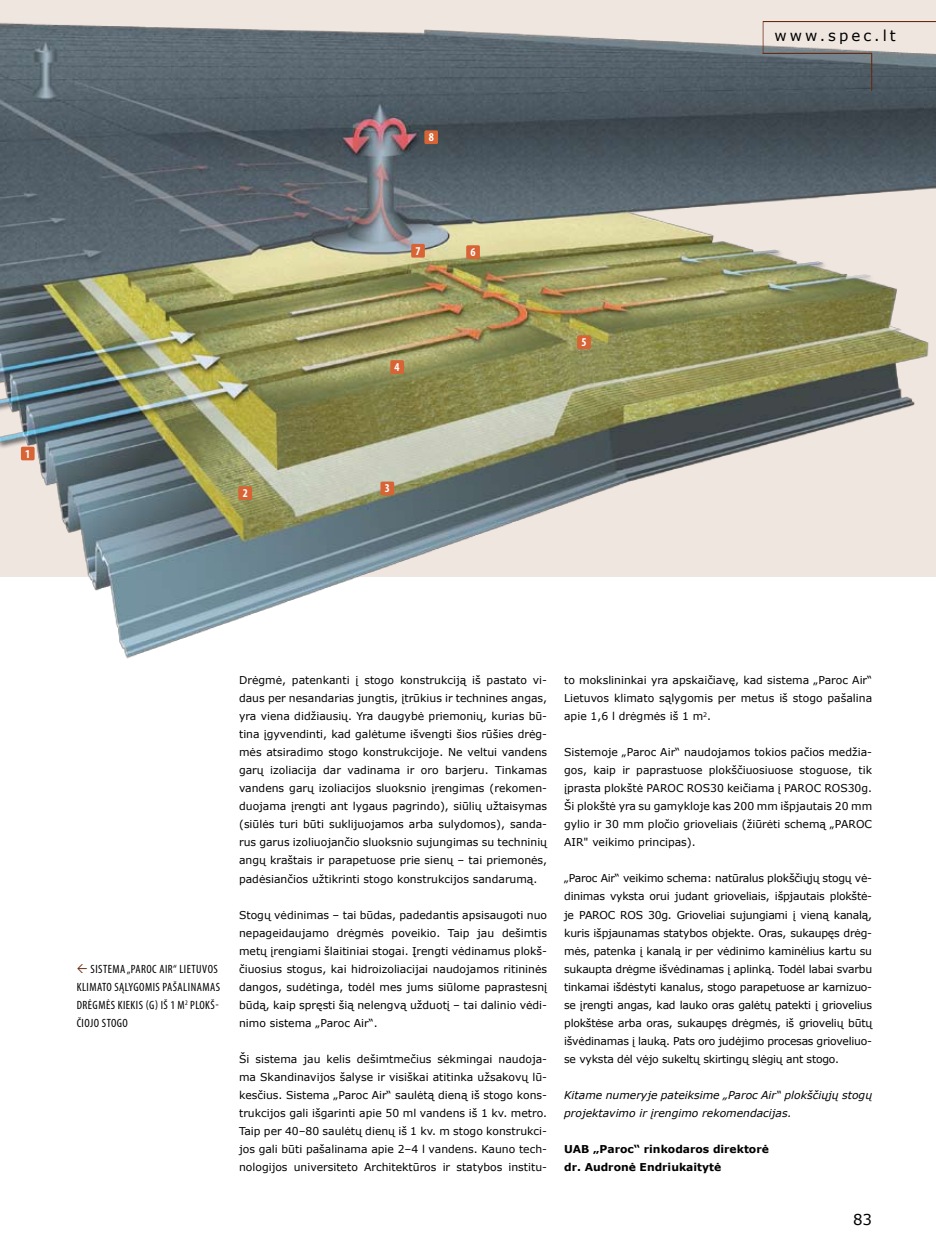
<style>
.page{position:relative;width:936px;height:1255px;background:#fff}
.page>*{position:absolute;margin:0;border:0;box-sizing:border-box;transform-origin:0 0}
.t1{font:15px "Verdana";letter-spacing:.2em;color:#000}
.t2{font:condensed 12px/18px "Myriad Pro";letter-spacing:.04em;color:#000}
.t3{font:700 condensed 12px "Myriad Pro";color:#fff}
.t4{font:10.8px/18px "Verdana";color:#000;text-align:justify}
.t5{font:italic 10.8px/18px "Verdana";color:#000}
.t6{font:700 10.8px/18px "Verdana";color:#000}
</style>
<div class="page">
<img style="left:0;top:0;width:935px;height:659px">
<div style="left:21px;top:446px;width:14px;height:14px;background:#d86334;border-radius:2px"></div>
<div style="left:238px;top:486px;width:14px;height:14px;background:#d86334;border-radius:2px"></div>
<div style="left:380px;top:481px;width:14px;height:14px;background:#d86334;border-radius:2px"></div>
<div style="left:390px;top:360px;width:14px;height:14px;background:#d86334;border-radius:2px"></div>
<div style="left:577px;top:335px;width:13px;height:14px;background:#d86334;border-radius:2px"></div>
<div style="left:466px;top:245px;width:14px;height:14px;background:#d86334;border-radius:2px"></div>
<div style="left:411px;top:244px;width:14px;height:13px;background:#d86334;border-radius:2px"></div>
<div style="left:424px;top:130px;width:14px;height:14px;background:#d86334;border-radius:2px"></div>
<img style="left:762px;top:22px;width:173px;height:68px">
<p class="t3" style="left:25px;top:446px;width:7px">1</p>
<p class="t3" style="left:243px;top:485px;width:7px">2</p>
<p class="t3" style="left:428px;top:130px;width:7px">8</p>
<p class="t3" style="left:415px;top:243px;width:7px">7</p>
<p class="t3" style="left:470px;top:245px;width:7px">6</p>
<p class="t3" style="left:394px;top:359px;width:7px">4</p>
<p class="t3" style="left:385px;top:481px;width:7px">3</p>
<p class="t3" style="left:581px;top:335px;width:7px">5</p>
<h1 class="t1" style="left:774px;top:26px;width:123px">www.spec.lt</h1>
<p class="t2" style="left:77px;top:959px;width:145px;text-indent:14px">SISTEMA „PAROC AIR“ LIETUVOS<br>KLIMATO SĄLYGOMIS PAŠALINAMAS<br>DRĖGMĖS KIEKIS (G) IŠ 1 M<sup>2</sup> PLOKŠ-<br>ČIOJO STOGO</p>
<p class="t4" style="left:239px;top:671px;width:309px">Drėgmė, patenkanti į stogo konstrukciją iš pastato vi&shy;daus per nesandarias jungtis, įtrūkius ir technines angas, yra viena didžiausių. Yra daugybė priemonių, kurias bū&shy;tina įgyvendinti, kad galėtume išvengti šios rūšies drėg&shy;mės atsiradimo stogo konstrukcijoje. Ne veltui vandens garų izoliacija dar vadinama ir oro barjeru. Tinkamas vandens garų izoliacijos sluoksnio įrengimas (rekomen&shy;duojama įrengti ant lygaus pagrindo), siūlių užtaisymas (siūlės turi būti suklijuojamos arba sulydomos), sanda&shy;rus garus izoliuojančio sluoksnio sujungimas su techninių angų kraštais ir parapetuose prie sienų – tai priemonės, padėsiančios užtikrinti stogo konstrukcijos sandarumą.</p>
<p class="t4" style="left:239px;top:905px;width:309px">Stogų vėdinimas – tai būdas, padedantis apsisaugoti nuo nepageidaujamo drėgmės poveikio. Taip jau dešimtis metų įrengiami šlaitiniai stogai. Įrengti vėdinamus plokš&shy;čiuosius stogus, kai hidroizoliacijai naudojamos ritininės dangos, sudėtinga, todėl mes jums siūlome paprastesnį būdą, kaip spręsti šią nelengvą užduotį – tai dalinio vėdi&shy;nimo sistema „Paroc Air“.</p>
<p class="t4" style="left:239px;top:1049px;width:309px">Ši sistema jau kelis dešimtmečius sėkmingai naudoja&shy;ma Skandinavijos šalyse ir visiškai atitinka užsakovų lū&shy;kesčius. Sistema „Paroc Air“ saulėtą dieną iš stogo kons&shy;trukcijos gali išgarinti apie 50 ml vandens iš 1 kv. metro.<br>Taip per 40–80 saulėtų dienų iš 1 kv. m stogo konstrukci&shy;jos gali būti pašalinama apie 2–4 l vandens. Kauno tech&shy;nologijos universiteto Architektūros ir statybos institu-</p>
<p class="t4" style="left:564px;top:671px;width:309px">to mokslininkai yra apskaičiavę, kad sistema „Paroc Air“ Lietuvos klimato sąlygomis per metus iš stogo pašalina apie 1,6 l drėgmės iš 1 m<sup>2</sup>.</p>
<p class="t4" style="left:564px;top:743px;width:309px">Sistemoje „Paroc Air“ naudojamos tokios pačios medžia&shy;gos, kaip ir paprastuose plokščiuosiuose stoguose, tik įprasta plokštė PAROC ROS30 keičiama į PAROC ROS30g.<br>Ši plokštė yra su gamykloje kas 200 mm išpjautais 20 mm gylio ir 30 mm pločio grioveliais (žiūrėti schemą „PAROC AIR" veikimo principas).</p>
<p class="t4" style="left:564px;top:869px;width:309px">„Paroc Air“ veikimo schema: natūralus plokščiųjų stogų vė&shy;dinimas vyksta orui judant grioveliais, išpjautais plokštė&shy;je PAROC ROS 30g. Grioveliai sujungiami į vieną kanalą, kuris išpjaunamas statybos objekte. Oras, sukaupęs drėg&shy;mės, patenka į kanalą ir per vėdinimo kaminėlius kartu su sukaupta drėgme išvėdinamas į aplinką. Todėl labai svarbu tinkamai išdėstyti kanalus, stogo parapetuose ar karnizuo&shy;se įrengti angas, kad lauko oras galėtų patekti į griovelius plokštėse arba oras, sukaupęs drėgmės, iš griovelių būtų išvėdinamas į lauką. Pats oro judėjimo procesas grioveliuo&shy;se vyksta dėl vėjo sukeltų skirtingų slėgių ant stogo.</p>
<p class="t5" style="left:564px;top:1085px;width:309px">Kitame numeryje pateiksime „Paroc Air“ plokščiųjų stogų projektavimo ir įrengimo rekomendacijas.</p>
<p class="t6" style="left:564px;top:1139px;width:206px">UAB „Paroc“ rinkodaros direktorė dr. Audronė Endriukaitytė</p>
<h1 class="t1" style="left:853px;top:1209px;width:21px">83</h1>
</div>
